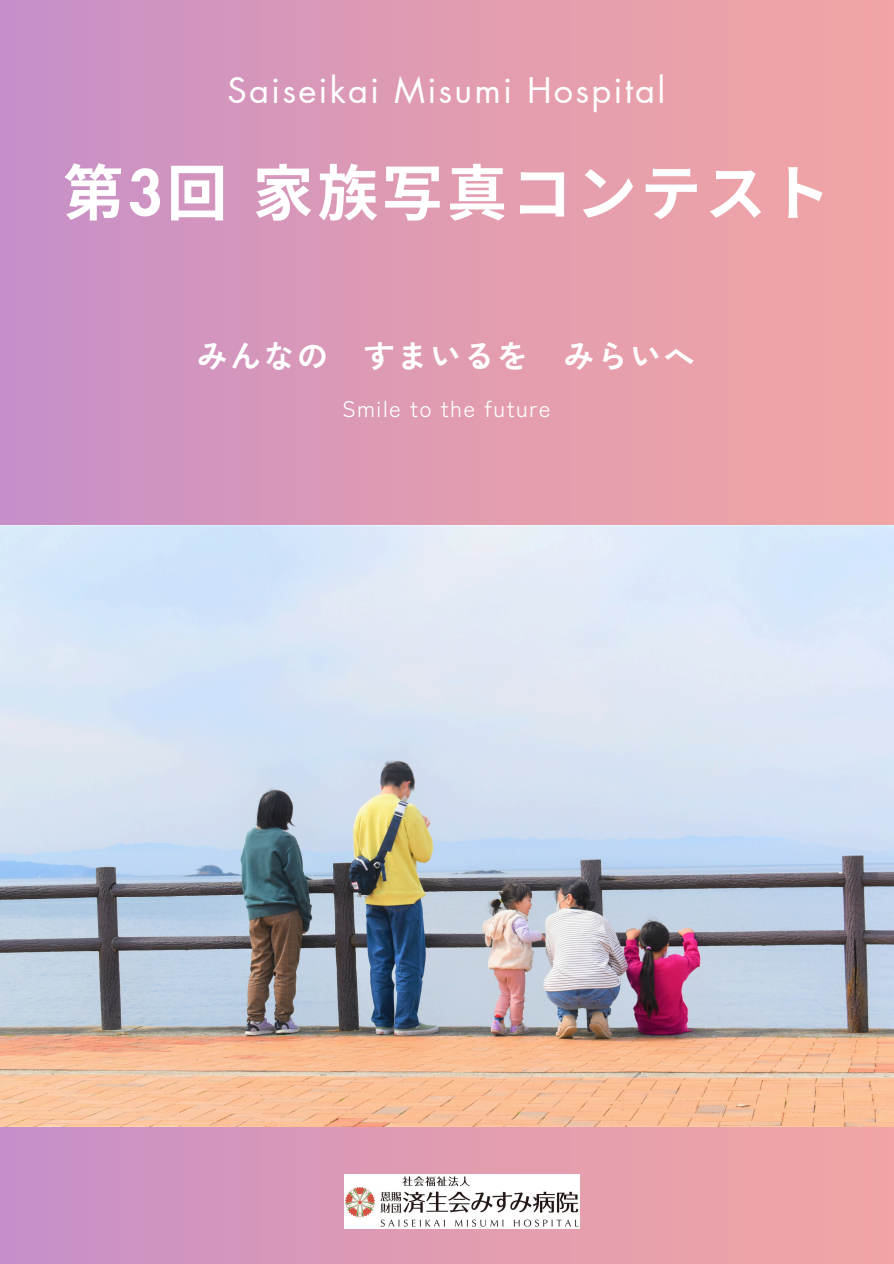
<style>
.page{position:relative;width:894px;height:1264px;background:#fff}
.page>*{position:absolute;margin:0;border:0;box-sizing:border-box;transform-origin:0 0}
.t1{font:700 60.75px "Noto Sans CJ Ksc";letter-spacing:.065em;color:#fff}
.t2{font:34.5px "Futura LT Pro";letter-spacing:.065em;color:#fff}
.t3{font:700 31.5px "Zen Kaku Gothic New";letter-spacing:.055em;color:#fff}
.t4{font:22.5px "Zen Kaku Gothic New";letter-spacing:.055em;color:#fff}
.s1{font-family:"Futura LT Pro";font-weight:800}
</style>
<div class="page">
<div style="left:0;top:0;width:893px;height:1263px;background:linear-gradient(to right,#c990c7,#f3a6a1)"></div>
<img style="left:0;top:525px;width:893px;height:601px">
<img style="left:345px;top:1174px;width:234px;height:54px">
<h3 class="t2" style="left:227px;top:75px;width:439px">Saiseikai Misumi Hospital</h3>
<h1 class="t1" style="left:63px;top:145px;width:768px">第<span class="s1">3</span>回家族写真コンテスト</h1>
<h2 class="t3" style="left:197px;top:331px;width:499px">みんなの すまいるを みらいへ</h2>
<p class="t4" style="left:342px;top:390px;width:210px">Smile to the future</p>
</div>
